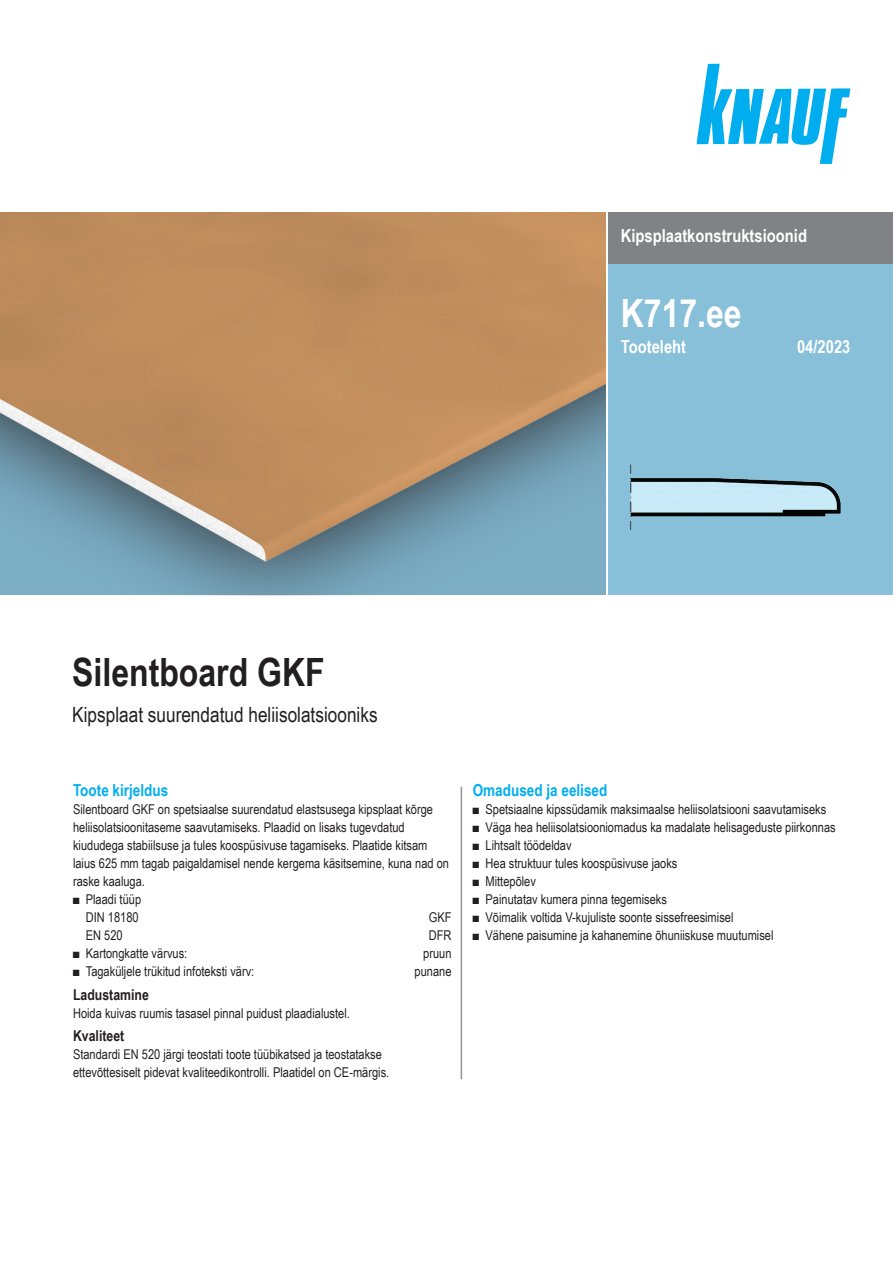
<style>
.page{position:relative;width:893px;height:1263px;background:#fff}
.page>*{position:absolute;margin:0;border:0;box-sizing:border-box;transform-origin:0 0}
.t1{font:700 39px "Arial Narrow";color:#231f20}
.t2{font:700 39px "Arial Narrow";color:#fff}
.t3{font:21px "Arial Narrow";color:#231f20}
.t4{font:700 18px "Arial Narrow";color:#fff}
.t5{font:700 16.5px "Arial Narrow";color:#00aeef}
.t6{font:700 15px "Arial Narrow";color:#231f20}
.t7{font:13.5px/18px "Arial Narrow";color:#231f20}
</style>
<div class="page">
<div style="left:608px;top:213px;width:285px;height:382px;background:#89c0d9"></div>
<div style="left:608px;top:213px;width:285px;height:51px;background:#808285"></div>
<img style="left:0;top:213px;width:606px;height:382px">
<img style="left:630px;top:464px;width:211px;height:66px">
<img style="left:697px;top:64px;width:153px;height:99px">
<hr style="left:461px;top:787px;width:1px;height:292px;background:#939598">
<h3 class="t4" style="left:621px;top:222px;width:188px">Kipsplaatkonstruktsioonid</h3>
<h1 class="t2" style="left:621px;top:284px;width:122px">K717.ee</h1>
<h3 class="t4" style="left:621px;top:333px;width:67px">Tooteleht</h3>
<h3 class="t4" style="left:797px;top:333px;width:55px">04/2023</h3>
<h1 class="t1" style="left:72px;top:643px;width:254px">Silentboard GKF</h1>
<h2 class="t3" style="left:72px;top:699px;width:307px">Kipsplaat suurendatud heliisolatsiooniks</h2>
<p class="t5" style="left:73px;top:778px;width:97px">Toote kirjeldus</p>
<p class="t7" style="left:73px;top:800px;width:377px">Silentboard GKF on spetsiaalse suurendatud elastsusega kipsplaat kõrge heliisolatsioonitaseme saavutamiseks. Plaadid on lisaks tugevdatud kiududega stabiilsuse ja tules koospüsivuse tagamiseks. Plaatide kitsam laius 625 mm tagab paigaldamisel nende kergema käsitsemine, kuna nad on raske kaaluga.</p>
<p class="t7" style="left:73px;top:890px;width:70px;text-align:right">■ Plaadi tüüp<br>DIN 18180</p>
<p class="t7" style="left:429px;top:908px;width:24px">GKF</p>
<p class="t7" style="left:86px;top:926px;width:38px">EN 520</p>
<p class="t7" style="left:429px;top:926px;width:24px">DFR</p>
<p class="t7" style="left:73px;top:944px;width:116px">■ Kartongkatte värvus:</p>
<p class="t7" style="left:423px;top:944px;width:30px">pruun</p>
<p class="t7" style="left:73px;top:962px;width:183px">■ Tagaküljele trükitud infoteksti värv:</p>
<p class="t7" style="left:415px;top:962px;width:38px">punane</p>
<p class="t6" style="left:73px;top:983px;width:77px">Ladustamine</p>
<p class="t7" style="left:73px;top:1004px;width:278px">Hoida kuivas ruumis tasasel pinnal puidust plaadialustel.</p>
<p class="t6" style="left:73px;top:1025px;width:53px">Kvaliteet</p>
<p class="t7" style="left:73px;top:1045px;width:318px">Standardi EN 520 järgi teostati toote tüübikatsed ja teostatakse ettevõttesiselt pidevat kvaliteedikontrolli. Plaatidel on CE-märgis.</p>
<p class="t5" style="left:473px;top:778px;width:136px">Omadused ja eelised</p>
<p class="t7" style="left:473px;top:800px;width:355px">■ Spetsiaalne kipssüdamik maksimaalse heliisolatsiooni saavutamiseks</p>
<p class="t7" style="left:473px;top:818px;width:364px">■ Väga hea heliisolatsiooniomadus ka madalate helisageduste piirkonnas</p>
<p class="t7" style="left:473px;top:836px;width:100px">■ Lihtsalt töödeldav</p>
<p class="t7" style="left:473px;top:854px;width:206px">■ Hea struktuur tules koospüsivuse jaoks</p>
<p class="t7" style="left:473px;top:872px;width:65px">■ Mittepõlev</p>
<p class="t7" style="left:473px;top:890px;width:196px">■ Painutatav kumera pinna tegemiseks</p>
<p class="t7" style="left:473px;top:908px;width:262px">■ Võimalik voltida V-kujuliste soonte sissefreesimisel</p>
<p class="t7" style="left:473px;top:926px;width:302px">■ Vähene paisumine ja kahanemine õhuniiskuse muutumisel</p>
</div>
